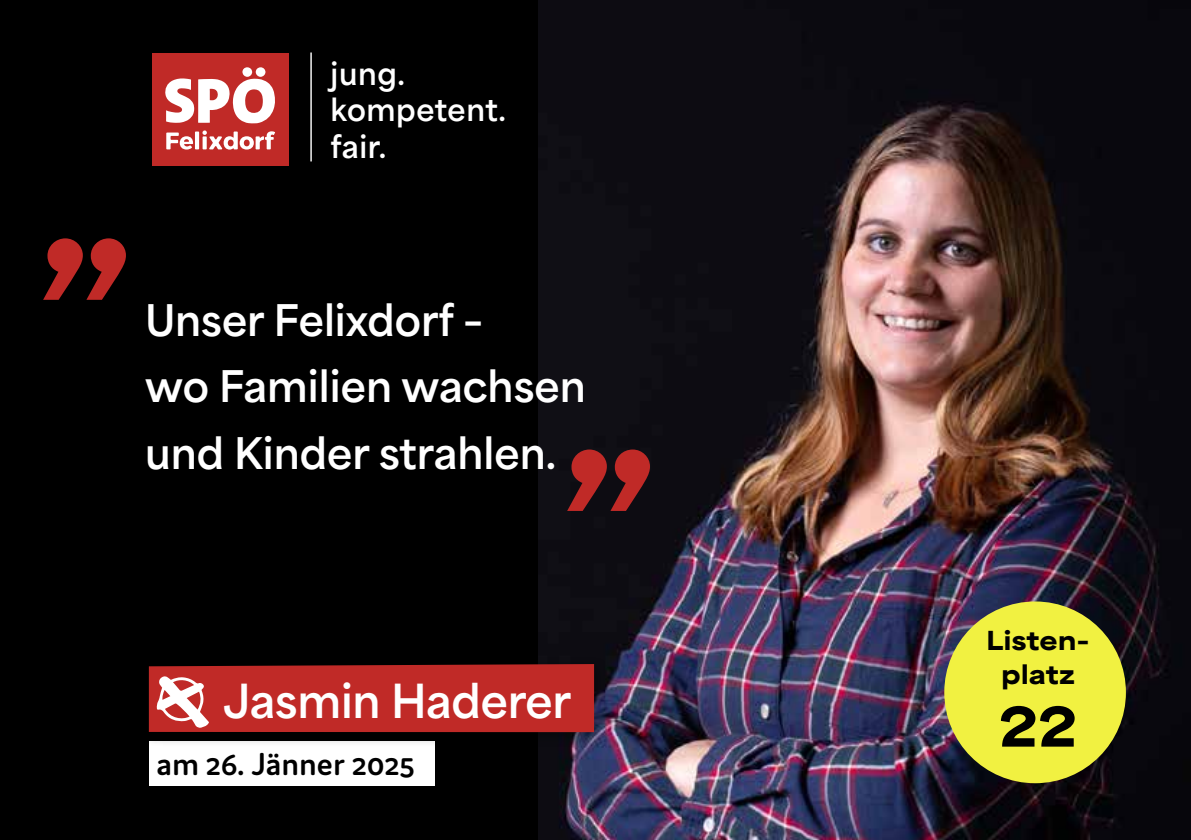
<style>
.page{position:relative;width:1191px;height:840px;background:#fff}
.page>*{position:absolute;margin:0;border:0;box-sizing:border-box;transform-origin:0 0}
.t1{font:900 51.2px "Area Extended";color:#000}
.t2{font:700 44px "Area Normal";letter-spacing:-.005em;color:#fff}
.t3{font:700 40.8px/66.4px "Area Normal";color:#fff}
.t4{font:600 33.8px "Domus";color:#000}
.t5{font:700 29.4px/36.4px "Area Normal";letter-spacing:.02em;color:#fff}
.t6{font:900 24.6px/34px "Area Extended";color:#000;text-align:center}
</style>
<div class="page">
<div style="left:0;top:0;width:1191px;height:839px;background:#000"></div>
<svg style="left:43px;top:238px;width:83px;height:61px"></svg>
<div style="left:152px;top:53px;width:136px;height:112px;background:#c02a27"></div>
<svg style="left:165px;top:67px;width:110px;height:82px"></svg>
<hr style="left:310px;top:52px;width:2px;height:109px;background:#fff">
<img style="left:539px;top:0;width:652px;height:839px">
<div style="left:149px;top:741px;width:285px;height:44px;background:#fff"></div>
<div style="left:139px;top:655px;width:469px;height:92px;background:#000;opacity:.44"></div>
<svg style="left:149px;top:663px;width:445px;height:68px;background:#bc312e"></svg>
<svg style="left:567px;top:449px;width:83px;height:61px;background:#721d1e"></svg>
<div style="left:944px;top:601px;width:182px;height:181px;background:#f1f141;border-radius:50%"></div>
<p class="t5" style="left:331px;top:52px;width:177px">jung. kompetent. fair.</p>
<p class="t3" style="left:145px;top:282px;width:442px">Unser Felixdorf –<br>wo Familien wachsen und Kinder strahlen.</p>
<p class="t2" style="left:223px;top:661px;width:349px">Jasmin Haderer</p>
<p class="t4" style="left:156px;top:744px;width:260px">am 26. Jänner 2025</p>
<p class="t6" style="left:986px;top:620px;width:105px">Listen&shy;platz</p>
<p class="t1" style="left:998px;top:679px;width:80px">22</p>
</div>
